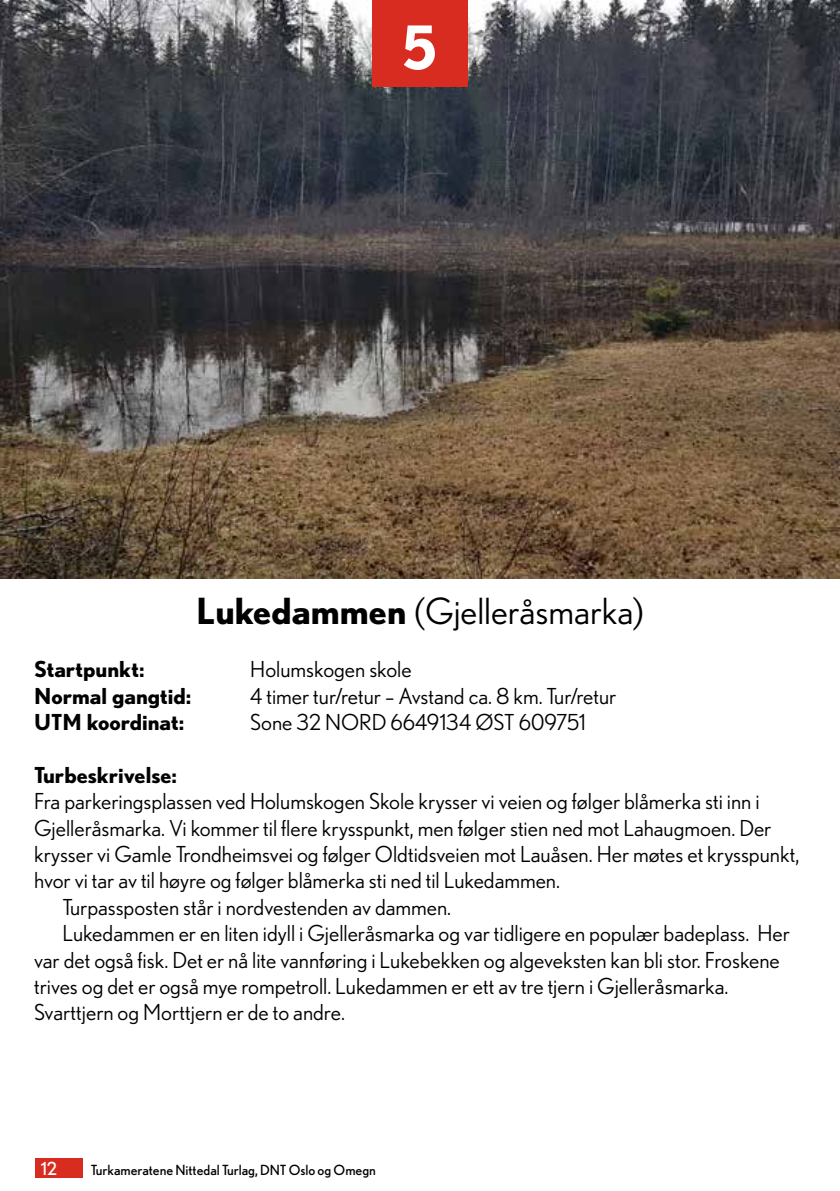
<style>
.page{position:relative;width:840px;height:1191px;background:#fff}
.page>*{position:absolute;margin:0;border:0;box-sizing:border-box;transform-origin:0 0}
.t1{font:700 60px "Nobel";color:#fff}
.t2{font:36px "Nobel";color:#000}
.t3{font:22px "Nobel";color:#000}
.t4{font:700 22px "Nobel";color:#000}
.t5{font:18px "Nobel";color:#fff}
.t6{font:14px "Nobel";color:#000}
.s1{font-weight:700}
</style>
<div class="page">
<div style="left:35px;top:1158px;width:48px;height:19px;background:#d82c20"></div>
<img style="left:0;top:0;width:839px;height:578px">
<div style="left:372px;top:0;width:95px;height:86px;background:#d82c20"></div>
<h1 class="t1" style="left:402px;top:12px;width:37px">5</h1>
<h2 class="t2" style="left:196px;top:591px;width:449px"><span class="s1">Lukedammen</span> (Gjelleråsmarka)</h2>
<p class="t4" style="left:34px;top:656px;width:112px">Startpunkt:</p>
<p class="t3" style="left:250px;top:656px;width:163px">Holumskogen skole</p>
<p class="t4" style="left:34px;top:682px;width:159px">Normal gangtid:</p>
<p class="t3" style="left:250px;top:683px;width:367px">4 timer tur/retur – Avstand ca. 8 km. Tur/retur</p>
<p class="t4" style="left:34px;top:709px;width:152px">UTM koordinat:</p>
<p class="t3" style="left:250px;top:709px;width:337px">Sone 32 NORD 6649134 ØST 609751</p>
<p class="t4" style="left:34px;top:761px;width:144px">Turbeskrivelse:</p>
<p class="t3" style="left:34px;top:788px;width:726px">Fra parkeringsplassen ved Holumskogen Skole krysser vi veien og følger blåmerka sti inn i</p>
<p class="t3" style="left:34px;top:815px;width:738px">Gjelleråsmarka. Vi kommer til flere krysspunkt, men følger stien ned mot Lahaugmoen. Der</p>
<p class="t3" style="left:34px;top:841px;width:766px">krysser vi Gamle Trondheimsvei og følger Oldtidsveien mot Lauåsen. Her møtes et krysspunkt,</p>
<p class="t3" style="left:34px;top:868px;width:527px">hvor vi tar av til høyre og følger blåmerka sti ned til Lukedammen.</p>
<p class="t3" style="left:62px;top:894px;width:390px">Turpassposten står i nordvestenden av dammen.</p>
<p class="t3" style="left:62px;top:920px;width:728px">Lukedammen er en liten idyll i Gjelleråsmarka og var tidligere en populær badeplass. Her</p>
<p class="t3" style="left:34px;top:947px;width:746px">var det også fisk. Det er nå lite vannføring i Lukebekken og algeveksten kan bli stor. Froskene</p>
<p class="t3" style="left:34px;top:973px;width:695px">trives og det er også mye rompetroll. Lukedammen er ett av tre tjern i Gjelleråsmarka.</p>
<p class="t3" style="left:34px;top:1000px;width:312px">Svarttjern og Morttjern er de to andre.</p>
<p class="t5" style="left:41px;top:1158px;width:18px">12</p>
<p class="t6" style="left:91px;top:1161px;width:286px">Turkameratene Nittedal Turlag, DNT Oslo og Omegn</p>
</div>
